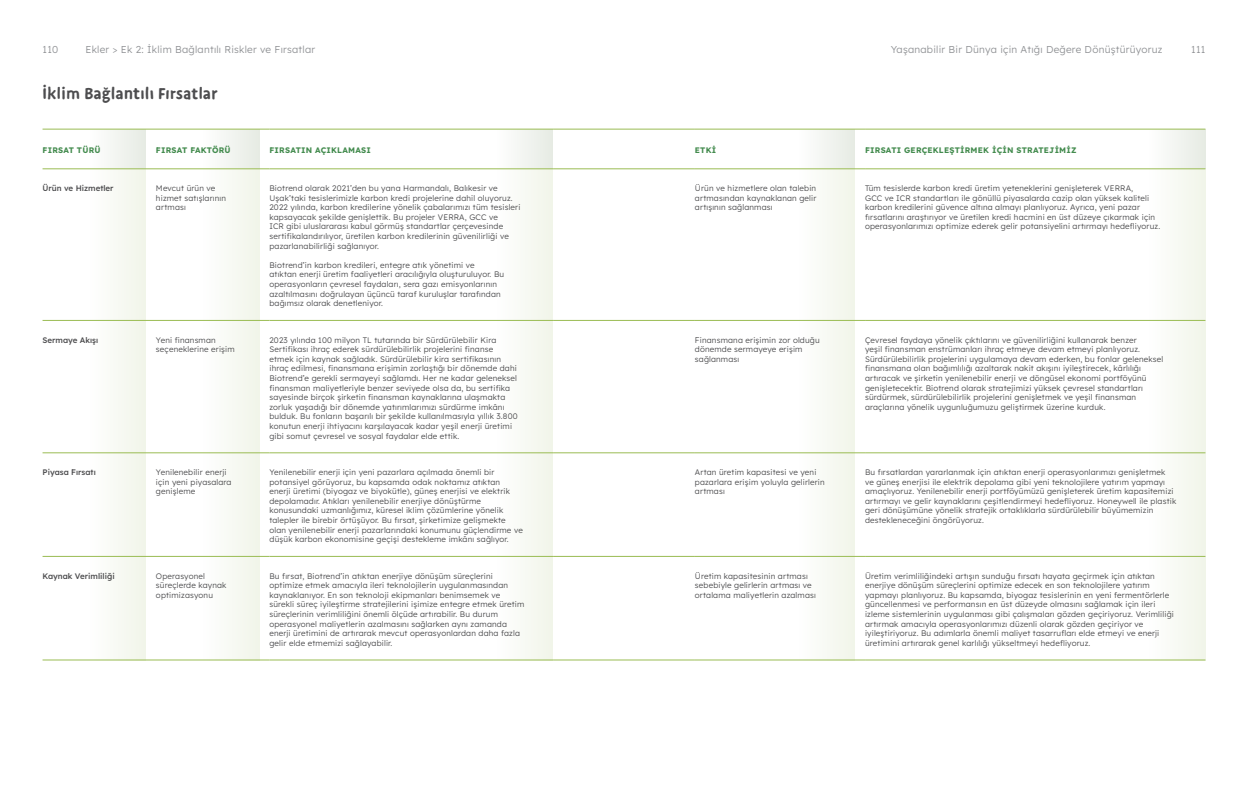
<style>
.page{position:relative;width:1248px;height:794px;background:#fff}
.page>*{position:absolute;margin:0;border:0;box-sizing:border-box;transform-origin:0 0}
.t1{font:700 18px "Duper";letter-spacing:.025em;color:#4d4d4f}
.t2{font:300 10px "Lexend";letter-spacing:.025em;color:#919396}
.t3{font:300 8px/9.6px "Lexend";letter-spacing:.02em;color:#4d4d4f}
.t4{font:700 8px "Lexend";letter-spacing:.025em;color:#438b4e}
.t5{font:500 8px "Lexend";color:#4d4d4f}
</style>
<div class="page">
<div style="left:1148px;top:169px;width:57px;height:491px;background:#f8faf4"></div>
<div style="left:1148px;top:129px;width:57px;height:39px;background:linear-gradient(to right,#fff,#e6ebe3)"></div>
<div style="left:798px;top:169px;width:57px;height:491px;background:#f8faf4"></div>
<div style="left:798px;top:129px;width:57px;height:39px;background:linear-gradient(to right,#fff,#e6ebe3)"></div>
<div style="left:496px;top:169px;width:57px;height:491px;background:#f8faf4"></div>
<div style="left:496px;top:129px;width:57px;height:39px;background:linear-gradient(to right,#fff,#e6ebe3)"></div>
<div style="left:203px;top:169px;width:56px;height:491px;background:#f8faf5"></div>
<div style="left:203px;top:129px;width:56px;height:39px;background:#f2f5f1"></div>
<div style="left:89px;top:169px;width:57px;height:491px;background:#f8faf4"></div>
<div style="left:89px;top:129px;width:57px;height:39px;background:linear-gradient(to right,#fff,#e6ebe3)"></div>
<hr style="left:43px;top:129px;width:113px;height:1px;background:#9abc53">
<hr style="left:156px;top:129px;width:113px;height:1px;background:#9abc53">
<hr style="left:269px;top:129px;width:284px;height:1px;background:#9abc53">
<hr style="left:553px;top:129px;width:141px;height:1px;background:#9abc53">
<hr style="left:694px;top:129px;width:171px;height:1px;background:#9abc53">
<hr style="left:865px;top:129px;width:340px;height:1px;background:#9abc53">
<hr style="left:43px;top:169px;width:113px;height:1px;background:#9abc53">
<hr style="left:156px;top:169px;width:113px;height:1px;background:#9abc53">
<hr style="left:269px;top:169px;width:284px;height:1px;background:#9abc53">
<hr style="left:553px;top:169px;width:141px;height:1px;background:#9abc53">
<hr style="left:694px;top:169px;width:171px;height:1px;background:#9abc53">
<hr style="left:865px;top:169px;width:340px;height:1px;background:#9abc53">
<hr style="left:43px;top:320px;width:113px;height:1px;background:#9abc53">
<hr style="left:156px;top:320px;width:113px;height:1px;background:#9abc53">
<hr style="left:269px;top:320px;width:284px;height:1px;background:#9abc53">
<hr style="left:553px;top:320px;width:141px;height:1px;background:#9abc53">
<hr style="left:694px;top:320px;width:171px;height:1px;background:#9abc53">
<hr style="left:865px;top:320px;width:340px;height:1px;background:#9abc53">
<hr style="left:43px;top:452px;width:113px;height:1px;background:#9abc53">
<hr style="left:156px;top:452px;width:113px;height:1px;background:#9abc53">
<hr style="left:269px;top:452px;width:284px;height:1px;background:#9abc53">
<hr style="left:553px;top:452px;width:141px;height:1px;background:#9abc53">
<hr style="left:694px;top:452px;width:171px;height:1px;background:#9abc53">
<hr style="left:865px;top:452px;width:340px;height:1px;background:#9abc53">
<hr style="left:43px;top:556px;width:113px;height:1px;background:#9abc53">
<hr style="left:156px;top:556px;width:113px;height:1px;background:#9abc53">
<hr style="left:269px;top:556px;width:284px;height:1px;background:#9abc53">
<hr style="left:553px;top:556px;width:141px;height:1px;background:#9abc53">
<hr style="left:694px;top:556px;width:171px;height:1px;background:#9abc53">
<hr style="left:865px;top:556px;width:340px;height:1px;background:#9abc53">
<hr style="left:43px;top:659px;width:113px;height:1px;background:#9abc53">
<hr style="left:156px;top:659px;width:113px;height:1px;background:#9abc53">
<hr style="left:269px;top:659px;width:284px;height:1px;background:#9abc53">
<hr style="left:553px;top:659px;width:141px;height:1px;background:#9abc53">
<hr style="left:694px;top:659px;width:171px;height:1px;background:#9abc53">
<hr style="left:865px;top:659px;width:340px;height:1px;background:#9abc53">
<p class="t2" style="left:43px;top:42px;width:17px">110</p>
<p class="t2" style="left:85px;top:42px;width:231px">Ekler &gt; Ek 2: İklim Bağlantılı Riskler ve Fırsatlar</p>
<p class="t2" style="left:890px;top:42px;width:273px">Yaşanabilir Bir Dünya için Atığı Değere Dönüştürüyoruz</p>
<p class="t2" style="left:1190px;top:42px;width:16px">111</p>
<h1 class="t1" style="left:43px;top:83px;width:176px">İklim Bağlantılı Fırsatlar</h1>
<p class="t4" style="left:43px;top:144px;width:60px">FIRSAT TÜRÜ</p>
<p class="t4" style="left:156px;top:144px;width:76px">FIRSAT FAKTÖRÜ</p>
<p class="t4" style="left:269px;top:144px;width:103px">FIRSATIN AÇIKLAMASI</p>
<p class="t4" style="left:694px;top:144px;width:22px">ETKİ</p>
<p class="t4" style="left:865px;top:144px;width:213px">FIRSATI GERÇEKLEŞTİRMEK İÇİN STRATEJİMİZ</p>
<p class="t5" style="left:43px;top:182px;width:73px">Ürün ve Hizmetler</p>
<p class="t3" style="left:156px;top:183px;width:72px">Mevcut ürün ve hizmet satışlarının artması</p>
<p class="t3" style="left:269px;top:183px;width:252px">Biotrend olarak 2021’den bu yana Harmandalı, Balıkesir ve Uşak’taki tesislerimizle karbon kredi projelerine dahil oluyoruz.<br>2022 yılında, karbon kredilerine yönelik çabalarımızı tüm tesisleri kapsayacak şekilde genişlettik. Bu projeler VERRA, GCC ve<br>ICR gibi uluslararası kabul görmüş standartlar çerçevesinde sertifikalandırılıyor, üretilen karbon kredilerinin güvenilirliği ve pazarlanabilirliği sağlanıyor.</p>
<p class="t3" style="left:269px;top:260px;width:236px">Biotrend’in karbon kredileri, entegre atık yönetimi ve atıktan enerji üretim faaliyetleri aracılığıyla oluşturuluyor. Bu operasyonların çevresel faydaları, sera gazı emisyonlarının azaltılmasını doğrulayan üçüncü taraf kuruluşlar tarafından bağımsız olarak denetleniyor.</p>
<p class="t3" style="left:694px;top:183px;width:123px;text-align:justify">Ürün ve hizmetlere olan talebin artmasından kaynaklanan gelir artışının sağlanması</p>
<p class="t3" style="left:865px;top:183px;width:296px">Tüm tesislerde karbon kredi üretim yeteneklerini genişleterek VERRA,<br>GCC ve ICR standartları ile gönüllü piyasalarda cazip olan yüksek kaliteli karbon kredilerini güvence altına almayı planlıyoruz. Ayrıca, yeni pazar fırsatlarını araştırıyor ve üretilen kredi hacmini en üst düzeye çıkarmak için operasyonlarımızı optimize ederek gelir potansiyelini artırmayı hedefliyoruz.</p>
<p class="t5" style="left:43px;top:334px;width:57px">Sermaye Akışı</p>
<p class="t3" style="left:156px;top:334px;width:80px">Yeni finansman seçeneklerine erişim</p>
<p class="t3" style="left:269px;top:334px;width:250px">2023 yılında 100 milyon TL tutarında bir Sürdürülebilir Kira Sertifikası ihraç ederek sürdürülebilirlik projelerini finanse etmek için kaynak sağladık. Sürdürülebilir kira sertifikasının ihraç edilmesi, finansmana erişimin zorlaştığı bir dönemde dahi Biotrend’e gerekli sermayeyi sağlamdı. Her ne kadar geleneksel finansman maliyetleriyle benzer seviyede olsa da, bu sertifika sayesinde birçok şirketin finansman kaynaklarına ulaşmakta zorluk yaşadığı bir dönemde yatırımlarımızı sürdürme imkânı bulduk. Bu fonların başarılı bir şekilde kullanılmasıyla yıllık 3.800 konutun enerji ihtiyacını karşılayacak kadar yeşil enerji üretimi gibi somut çevresel ve sosyal faydalar elde ettik.</p>
<p class="t3" style="left:694px;top:334px;width:126px">Finansmana erişimin zor olduğu dönemde sermayeye erişim sağlanması</p>
<p class="t3" style="left:865px;top:334px;width:300px">Çevresel faydaya yönelik çıktılarını ve güvenilirliğini kullanarak benzer<br>yeşil finansman enstrümanları ihraç etmeye devam etmeyi planlıyoruz.<br>Sürdürülebilirlik projelerini uygulamaya devam ederken, bu fonlar geleneksel finansmana olan bağımlılığı azaltarak nakit akışını iyileştirecek, kârlılığı artıracak ve şirketin yenilenebilir enerji ve döngüsel ekonomi portföyünü genişletecektir. Biotrend olarak stratejimizi yüksek çevresel standartları sürdürmek, sürdürülebilirlik projelerini genişletmek ve yeşil finansman araçlarına yönelik uygunluğumuzu geliştirmek üzerine kurduk.</p>
<p class="t5" style="left:43px;top:466px;width:55px">Piyasa Fırsatı</p>
<p class="t3" style="left:156px;top:467px;width:77px">Yenilenebilir enerji için yeni piyasalara genişleme</p>
<p class="t3" style="left:269px;top:467px;width:255px">Yenilenebilir enerji için yeni pazarlara açılmada önemli bir potansiyel görüyoruz, bu kapsamda odak noktamız atıktan enerji üretimi (biyogaz ve biyokütle), güneş enerjisi ve elektrik depolamadır. Atıkları yenilenebilir enerjiye dönüştürme konusundaki uzmanlığımız, küresel iklim çözümlerine yönelik talepler ile birebir örtüşüyor. Bu fırsat, şirketimize gelişmekte olan yenilenebilir enerji pazarlarındaki konumunu güçlendirme ve düşük karbon ekonomisine geçişi destekleme imkânı sağlıyor.</p>
<p class="t3" style="left:694px;top:467px;width:131px">Artan üretim kapasitesi ve yeni pazarlara erişim yoluyla gelirlerin artması</p>
<p class="t3" style="left:865px;top:467px;width:313px">Bu fırsatlardan yararlanmak için atıktan enerji operasyonlarımızı genişletmek<br>ve güneş enerjisi ile elektrik depolama gibi yeni teknolojilere yatırım yapmayı amaçlıyoruz. Yenilenebilir enerji portföyümüzü genişleterek üretim kapasitemizi artırmayı ve gelir kaynaklarını çeşitlendirmeyi hedefliyoruz. Honeywell ile plastik geri dönüşümüne yönelik stratejik ortaklıklarla sürdürülebilir büyümemizin destekleneceğini öngörüyoruz.</p>
<p class="t5" style="left:43px;top:570px;width:74px">Kaynak Verimliliği</p>
<p class="t3" style="left:156px;top:570px;width:72px">Operasyonel süreçlerde kaynak optimizasyonu</p>
<p class="t3" style="left:269px;top:570px;width:256px">Bu fırsat, Biotrend’in atıktan enerjiye dönüşüm süreçlerini optimize etmek amacıyla ileri teknolojilerin uygulanmasından kaynaklanıyor. En son teknoloji ekipmanları benimsemek ve sürekli süreç iyileştirme stratejilerini işimize entegre etmek üretim süreçlerinin verimliliğini önemli ölçüde artırabilir. Bu durum operasyonel maliyetlerin azalmasını sağlarken aynı zamanda enerji üretimini de artırarak mevcut operasyonlardan daha fazla gelir elde etmemizi sağlayabilir.</p>
<p class="t3" style="left:694px;top:570px;width:122px">Üretim kapasitesinin artması sebebiyle gelirlerin artması ve ortalama maliyetlerin azalması</p>
<p class="t3" style="left:865px;top:570px;width:310px">Üretim verimliliğindeki artışın sunduğu fırsatı hayata geçirmek için atıktan enerjiye dönüşüm süreçlerini optimize edecek en son teknolojilere yatırım yapmayı planlıyoruz. Bu kapsamda, biyogaz tesislerinin en yeni fermentörlerle güncellenmesi ve performansın en üst düzeyde olmasını sağlamak için ileri izleme sistemlerinin uygulanması gibi çalışmaları gözden geçiriyoruz. Verimliliği artırmak amacıyla operasyonlarımızı düzenli olarak gözden geçiriyor ve iyileştiriyoruz. Bu adımlarla önemli maliyet tasarrufları elde etmeyi ve enerji üretimini artırarak genel karlılığı yükseltmeyi hedefliyoruz.</p>
</div>
